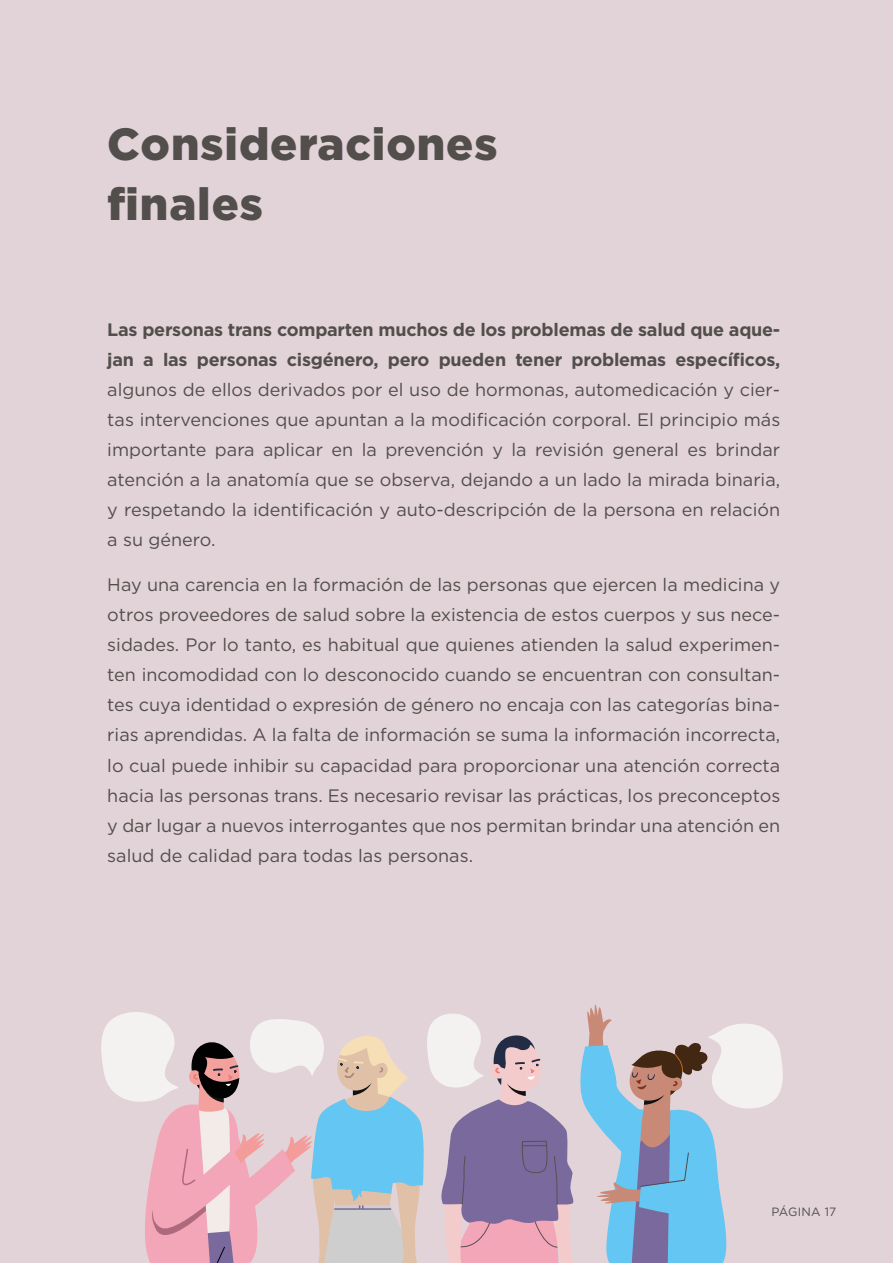
<style>
.page{position:relative;width:893px;height:1263px;background:#e2d3d9}
.page>*{position:absolute;margin:0;border:0;box-sizing:border-box;transform-origin:0 0}
.t1{font:900 45px/60px "Gotham";letter-spacing:.02em;color:#524e4b}
.t2{font:18px/30px "Gotham";color:#524e4b;text-align:justify}
.t3{font:700 18px/30px "Gotham";letter-spacing:-.015em;color:#524e4b}
.t4{font:12px "Gotham";letter-spacing:.02em;color:#524e4b}
</style>
<div class="page">
<svg style="left:101px;top:1004px;width:682px;height:259px"></svg>
<h1 class="t1" style="left:107px;top:114px;width:392px">Consideraciones finales</h1>
<p class="t3" style="left:107px;top:315px;width:674px">Las personas trans comparten muchos de los problemas de salud que aque&shy;jan a las personas cisgénero, pero pueden tener problemas específicos,</p>
<p class="t2" style="left:107px;top:375px;width:674px">algunos de ellos derivados por el uso de hormonas, automedicación y cier&shy;tas intervenciones que apuntan a la modificación corporal. El principio más importante para aplicar en la prevención y la revisión general es brindar atención a la anatomía que se observa, dejando a un lado la mirada binaria, y respetando la identificación y auto-descripción de la persona en relación a su género.</p>
<p class="t2" style="left:107px;top:570px;width:674px">Hay una carencia en la formación de las personas que ejercen la medicina y otros proveedores de salud sobre la existencia de estos cuerpos y sus nece&shy;sidades. Por lo tanto, es habitual que quienes atienden la salud experimen&shy;ten incomodidad con lo desconocido cuando se encuentran con consultan&shy;tes cuya identidad o expresión de género no encaja con las categorías bina&shy;rias aprendidas. A la falta de información se suma la información incorrecta, lo cual puede inhibir su capacidad para proporcionar una atención correcta hacia las personas trans. Es necesario revisar las prácticas, los preconceptos y dar lugar a nuevos interrogantes que nos permitan brindar una atención en salud de calidad para todas las personas.</p>
<p class="t4" style="left:771px;top:1203px;width:66px">PÁGINA 17</p>
</div>
